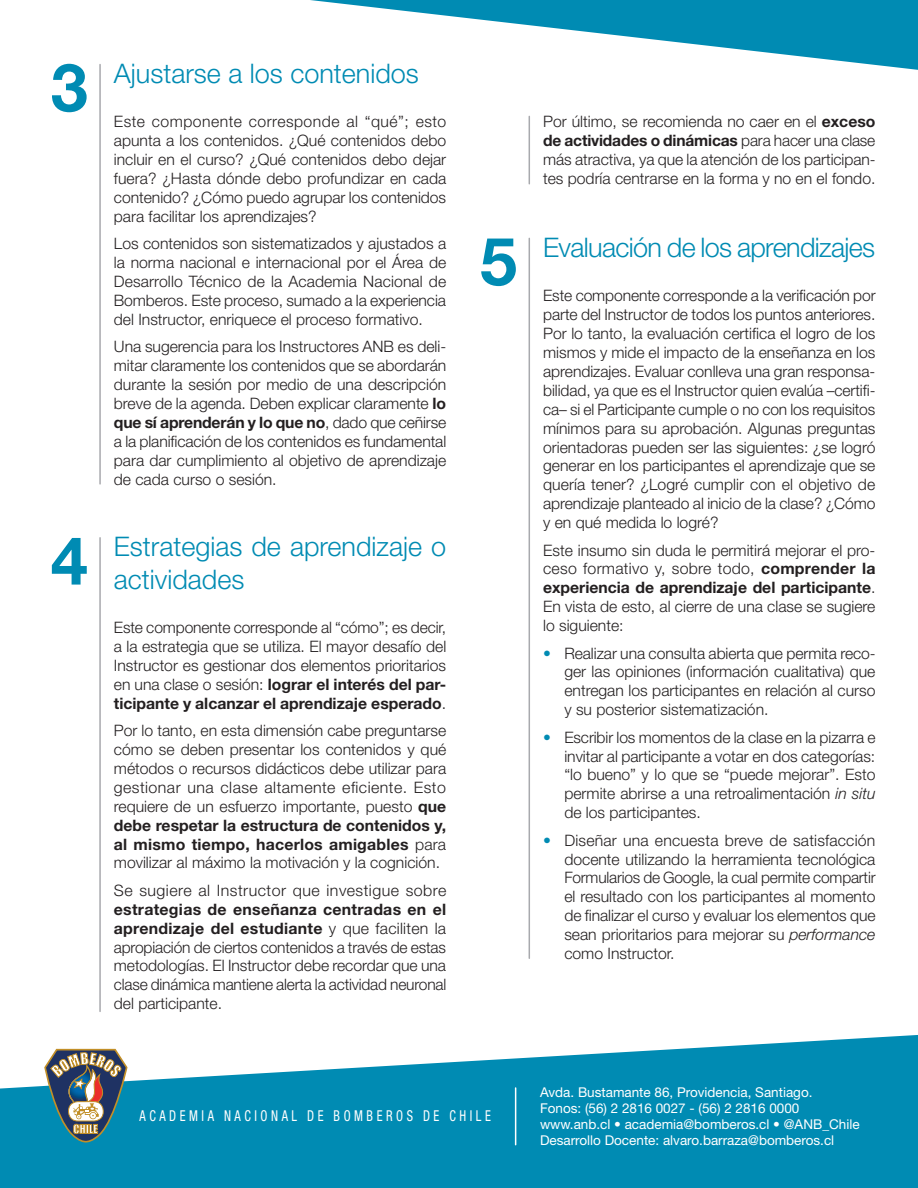
<style>
.page{position:relative;width:918px;height:1188px;background:#fff}
.page>*{position:absolute;margin:0;border:0;box-sizing:border-box;transform-origin:0 0}
.t1{font:700 66.6px "Helvetica Neue LT Std";color:#008bb3}
.t2{font:300 27px/32.4px "Helvetica Neue LT Std";color:#008bb3}
.t3{font:300 27px "Helvetica Neue LT Std";letter-spacing:-.025em;color:#008bb3}
.t4{font:300 15.75px/18.9px "Helvetica Neue LT Std";color:#231f20;text-align:justify}
.t5{font:condensed 15px "Helvetica Neue LT Std";letter-spacing:.28em;color:#fff;scale:.84 1}
.t6{font:13.5px/16.2px "Helvetica Neue LT Std";color:#fff}
.s1{font-weight:700}
.s2{color:#008bb3}
.s3{font-style:italic}
</style>
<div class="page">
<svg style="left:310px;top:0;width:608px;height:70px"></svg>
<svg style="left:0;top:1035px;width:918px;height:153px;fill:#008bb3"></svg>
<svg style="left:43px;top:1048px;width:85px;height:95px;background:#5f7e87"></svg>
<hr style="left:515px;top:1088px;width:1px;height:57px;background:#fff">
<hr style="left:99px;top:65px;width:2px;height:419px;background:#a8a9ad">
<hr style="left:99px;top:538px;width:2px;height:473px;background:#a8a9ad">
<hr style="left:529px;top:238px;width:1px;height:720px;background:#a8a9ad">
<hr style="left:529px;top:116px;width:1px;height:68px;background:#a8a9ad">
<p class="t1" style="left:51px;top:46px;width:39px">3</p>
<p class="t2" style="left:114px;top:57px;width:307px">Ajustarse a los contenidos</p>
<p class="t4" style="left:114px;top:112px;width:334px">Este componente corresponde al “qué”; esto apunta a los contenidos. ¿Qué contenidos debo incluir en el curso? ¿Qué contenidos debo dejar fuera? ¿Hasta dónde debo profundizar en cada contenido? ¿Cómo puedo agrupar los contenidos para facilitar los aprendizajes?</p>
<p class="t4" style="left:114px;top:234px;width:334px">Los contenidos son sistematizados y ajustados a la norma nacional e internacional por el Área de Desarrollo Técnico de la Academia Nacional de Bomberos. Este proceso, sumado a la experiencia del Instructor, enriquece el proceso formativo.</p>
<p class="t4" style="left:114px;top:337px;width:334px">Una sugerencia para los Instructores ANB es deli&shy;mitar claramente los contenidos que se abordarán durante la sesión por medio de una descripción breve de la agenda. Deben explicar claramente <span class="s1">lo que sí aprenderán y lo que no</span>, dado que ceñirse a la planificación de los contenidos es fundamental para dar cumplimiento al objetivo de aprendizaje de cada curso o sesión.</p>
<p class="t1" style="left:51px;top:520px;width:39px">4</p>
<p class="t2" style="left:114px;top:530px;width:334px">Estrategias de aprendizaje o actividades</p>
<p class="t4" style="left:114px;top:618px;width:334px">Este componente corresponde al “cómo”; es decir, a la estrategia que se utiliza. El mayor desafío del Instructor es gestionar dos elementos prioritarios en una clase o sesión: <span class="s1">lograr el interés del par&shy;ticipante y alcanzar el aprendizaje esperado</span>.</p>
<p class="t4" style="left:114px;top:721px;width:334px">Por lo tanto, en esta dimensión cabe preguntarse cómo se deben presentar los contenidos y qué métodos o recursos didácticos debe utilizar para gestionar una clase altamente eficiente. Esto requiere de un esfuerzo importante, puesto <span class="s1">que debe respetar la estructura de contenidos y, al mismo tiempo, hacerlos amigables</span> para movilizar al máximo la motivación y la cognición.</p>
<p class="t4" style="left:114px;top:880px;width:334px">Se sugiere al Instructor que investigue sobre <span class="s1">estrategias de enseñanza centradas en el aprendizaje del estudiante</span> y que faciliten la apropiación de ciertos contenidos a través de estas metodologías. El Instructor debe recordar que una clase dinámica mantiene alerta la actividad neuronal del participante.</p>
<p class="t4" style="left:543px;top:112px;width:334px">Por último, se recomienda no caer en el <span class="s1">exceso de actividades o dinámicas</span> para hacer una clase más atractiva, ya que la atención de los participan&shy;tes podría centrarse en la forma y no en el fondo.</p>
<p class="t1" style="left:480px;top:220px;width:39px">5</p>
<p class="t3" style="left:543px;top:231px;width:334px">Evaluación de los aprendizajes</p>
<p class="t4" style="left:543px;top:286px;width:334px">Este componente corresponde a la verificación por parte del Instructor de todos los puntos anteriores.<br>Por lo tanto, la evaluación certifica el logro de los mismos y mide el impacto de la enseñanza en los aprendizajes. Evaluar conlleva una gran responsa&shy;bilidad, ya que es el Instructor quien evalúa –certifi&shy;ca– si el Participante cumple o no con los requisitos mínimos para su aprobación. Algunas preguntas orientadoras pueden ser las siguientes: ¿se logró generar en los participantes el aprendizaje que se quería tener? ¿Logré cumplir con el objetivo de aprendizaje planteado al inicio de la clase? ¿Cómo y en qué medida lo logré?</p>
<p class="t4" style="left:543px;top:540px;width:334px">Este insumo sin duda le permitirá mejorar el pro&shy;ceso formativo y, sobre todo, <span class="s1">comprender la experiencia de aprendizaje del participante</span>.<br>En vista de esto, al cierre de una clase se sugiere lo siguiente:</p>
<p class="t4" style="left:564px;top:643px;width:313px;text-indent:-21px"><span class="s2">•</span> Realizar una consulta abierta que permita reco&shy;ger las opiniones (información cualitativa) que entregan los participantes en relación al curso y su posterior sistematización.</p>
<p class="t4" style="left:564px;top:727px;width:313px;text-indent:-21px"><span class="s2">•</span> Escribir los momentos de la clase en la pizarra e invitar al participante a votar en dos categorías: “lo bueno” y lo que se “puede mejorar”. Esto permite abrirse a una retroalimentación <span class="s3">in situ </span>de los participantes.</p>
<p class="t4" style="left:564px;top:830px;width:313px;text-indent:-21px"><span class="s2">•</span> Diseñar una encuesta breve de satisfacción docente utilizando la herramienta tecnológica Formularios de Google, la cual permite compartir el resultado con los participantes al momento de finalizar el curso y evaluar los elementos que sean prioritarios para mejorar su <span class="s3">performance </span>como Instructor.</p>
<p class="t5" style="left:140px;top:1107px;width:420px">ACADEMIA NACIONAL DE BOMBEROS DE CHILE</p>
<p class="t6" style="left:540px;top:1084px;width:321px">Avda. Bustamante 86, Providencia, Santiago.<br>Fonos: (56) 2 2816 0027 - (56) 2 2816 0000 www.anb.cl • academia@bomberos.cl • @ANB_Chile Desarrollo Docente: alvaro.barraza@bomberos.cl</p>
</div>
